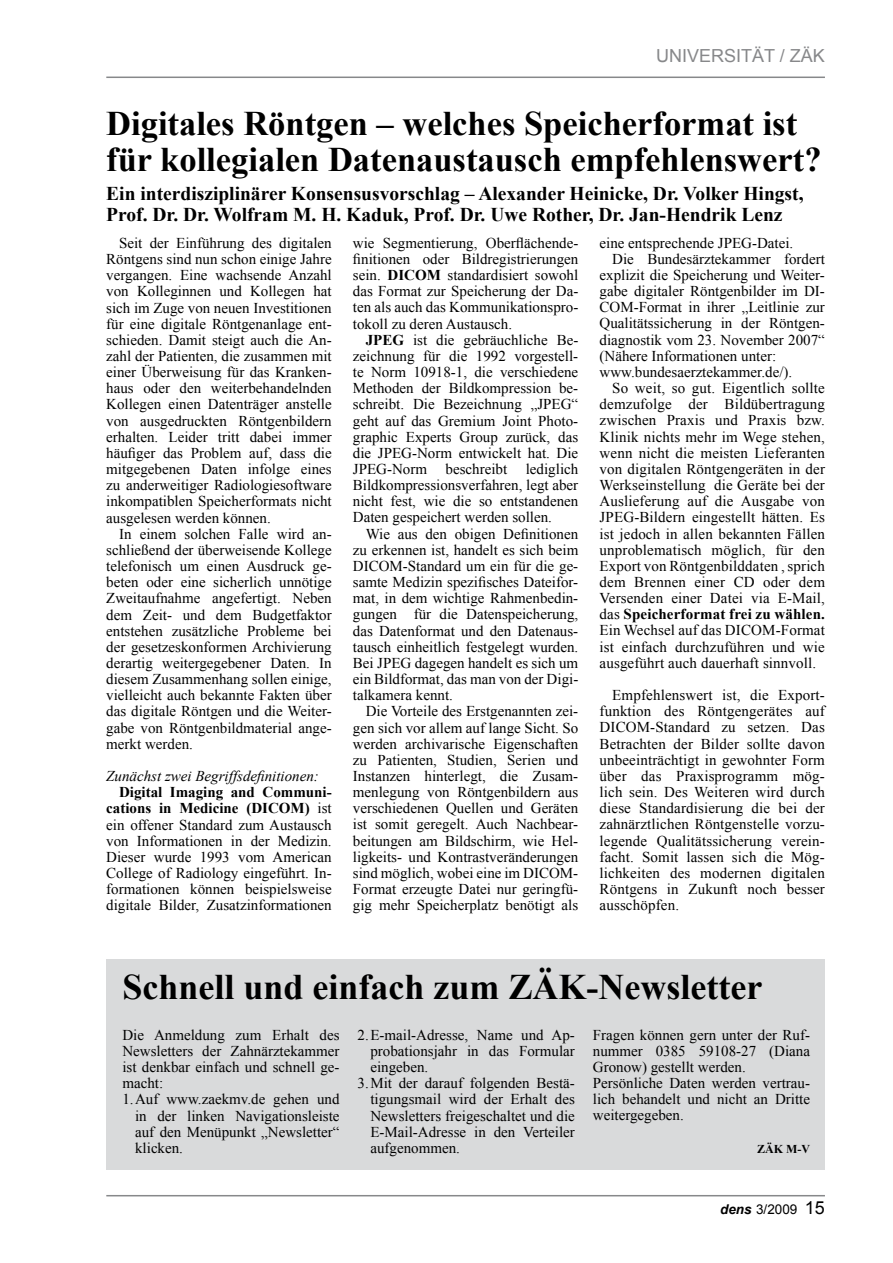
<style>
.page{position:relative;width:893px;height:1263px;background:#fff}
.page>*{position:absolute;margin:0;border:0;box-sizing:border-box;transform-origin:0 0}
.t1{font:700 36px "Times New Roman";color:#000}
.t2{font:700 34.5px/36px "Times New Roman";color:#000}
.t3{font:700 19.5px/21px "Times New Roman";color:#000}
.t4{font:18px "Arial";color:#87888a}
.t5{font:15px/16.2px "Times New Roman";color:#000;text-align:justify}
.t6{font:italic 15px "Times New Roman";color:#000}
.t7{font:700 15px "Times New Roman";letter-spacing:.01em;color:#000}
.t8{font:13.5px "Arial";color:#000}
.t9{font:700 12px "Times New Roman";color:#000}
.s1{font-weight:700}
.s2{font-weight:400}
.s3{font-weight:700;font-style:italic}
.s4{font-size:18px}
</style>
<div class="page">
<hr style="left:106px;top:1195px;width:719px;height:1px;background:#87888a">
<hr style="left:106px;top:77px;width:719px;height:1px;background:#87888a">
<div style="left:106px;top:959px;width:719px;height:210px;background:#d9dadb"></div>
<p class="t4" style="left:656px;top:44px;width:147px">U niversität / ZÄK</p>
<h2 class="t2" style="left:106px;top:104px;width:717px">Digitales Röntgen – welches Speicherformat ist für kollegialen Datenaustausch empfehlenswert?</h2>
<h3 class="t3" style="left:106px;top:183px;width:699px">Ein interdisziplinärer Konsensusvorschlag – Alexander Heinicke, Dr. Volker Hingst,<br>Prof. Dr. Dr. Wolfram M. H. Kaduk, Prof. Dr. Uwe Rother, Dr. Jan-Hendrik Lenz</h3>
<p class="t5" style="left:106px;top:235px;width:227px;text-indent:13px">Seit der Einführung des digitalen Röntgens sind nun schon einige Jahre vergangen. Eine wachsende Anzahl von Kolleginnen und Kollegen hat sich im Zuge von neuen Investitionen für eine digitale Röntgenanlage ent&shy;schieden. Damit steigt auch die An&shy;zahl der Patienten, die zusammen mit einer Überweisung für das Kranken&shy;haus oder den weiterbehandelnden Kollegen einen Datenträger anstelle von ausgedruckten Röntgenbildern erhalten. Leider tritt dabei immer häufiger das Problem auf, dass die mitgegebenen Daten infolge eines zu anderweitiger Radiologiesoftware inkompatiblen Speicherformats nicht ausgelesen werden können.</p>
<p class="t5" style="left:106px;top:525px;width:227px;text-indent:13px">In einem solchen Falle wird an&shy;schließend der überweisende Kollege telefonisch um einen Ausdruck ge&shy;beten oder eine sicherlich unnötige Zweitaufnahme angefertigt. Neben dem Zeit- und dem Budgetfaktor entstehen zusätzliche Probleme bei der gesetzeskonformen Archivierung derartig weitergegebener Daten. In diesem Zusammenhang sollen einige, vielleicht auch bekannte Fakten über das digitale Röntgen und die Weiter&shy;gabe von Röntgenbildmaterial ange&shy;merkt werden.</p>
<p class="t6" style="left:106px;top:766px;width:214px">Zunächst zwei Begriffsdefinitionen:</p>
<p class="t5" style="left:106px;top:784px;width:227px;text-indent:13px"><span class="s1">Digital Imaging and Communi&shy;cations in Medicine (DICOM)</span> ist ein offener Standard zum Austausch von Informationen in der Medizin.<br>Dieser wurde 1993 vom American College of Radiology eingeführt. In&shy;formationen können beispielsweise digitale Bilder, Zusatzinformationen</p>
<p class="t5" style="left:353px;top:234px;width:227px">wie Segmentierung, Oberflächende&shy;finitionen oder Bildregistrierungen sein. <span class="s1">DICOM</span> standardisiert sowohl das Format zur Speicherung der Da&shy;ten als auch das Kommunikationspro&shy;tokoll zu deren Austausch.</p>
<p class="t5" style="left:353px;top:331px;width:227px;text-indent:13px"><span class="s1">JPEG</span> ist die gebräuchliche Be&shy;zeichnung für die 1992 vorgestell&shy;te Norm 10918-1, die verschiedene Methoden der Bildkompression be&shy;schreibt. Die Bezeichnung „JPEG“ geht auf das Gremium Joint Photo&shy;graphic Experts Group zurück, das die JPEG-Norm entwickelt hat. Die JPEG-Norm beschreibt lediglich Bildkompressionsverfahren, legt aber nicht fest, wie die so entstandenen Daten gespeichert werden sollen.</p>
<p class="t5" style="left:353px;top:525px;width:227px;text-indent:13px">Wie aus den obigen Definitionen zu erkennen ist, handelt es sich beim DICOM-Standard um ein für die ge&shy;samte Medizin spezifisches Dateifor&shy;mat, in dem wichtige Rahmenbedin&shy;gungen für die Datenspeicherung, das Datenformat und den Datenaus&shy;tausch einheitlich festgelegt wurden.<br>Bei JPEG dagegen handelt es sich um ein Bildformat, das man von der Digi&shy;talkamera kennt.</p>
<p class="t5" style="left:353px;top:703px;width:227px;text-indent:13px">Die Vorteile des Erstgenannten zei&shy;gen sich vor allem auf lange Sicht. So werden archivarische Eigenschaften zu Patienten, Studien, Serien und Instanzen hinterlegt, die Zusam&shy;menlegung von Röntgenbildern aus verschiedenen Quellen und Geräten ist somit geregelt. Auch Nachbear&shy;beitungen am Bildschirm, wie Hel&shy;ligkeits- und Kontrastveränderungen sind möglich, wobei eine im DICOM-Format erzeugte Datei nur geringfü&shy;gig mehr Speicherplatz benötigt als</p>
<p class="t5" style="left:600px;top:234px;width:195px">eine entsprechende JPEG-Datei.</p>
<p class="t5" style="left:612px;top:250px;width:214px">Die Bundesärztekammer fordert</p>
<p class="t5" style="left:600px;top:267px;width:227px">explizit die Speicherung und Weiter-</p>
<p class="t5" style="left:600px;top:283px;width:227px">gabe digitaler Röntgenbilder im DI-</p>
<p class="t5" style="left:600px;top:299px;width:227px">COM-Format in ihrer „Leitlinie zur</p>
<p class="t5" style="left:600px;top:315px;width:227px">Qualitätssicherung in der Röntgen-</p>
<p class="t5" style="left:600px;top:331px;width:227px">diagnostik vom 23. November 2007“</p>
<p class="t5" style="left:600px;top:347px;width:178px">(Nähere Informationen unter:</p>
<p class="t5" style="left:600px;top:364px;width:194px">www.bundesaerztekammer.de/).</p>
<p class="t5" style="left:612px;top:380px;width:214px">So weit, so gut. Eigentlich sollte</p>
<p class="t5" style="left:600px;top:396px;width:227px">demzufolge der Bildübertragung</p>
<p class="t5" style="left:600px;top:412px;width:227px">zwischen Praxis und Praxis bzw.</p>
<p class="t5" style="left:600px;top:428px;width:227px">Klinik nichts mehr im Wege stehen,</p>
<p class="t5" style="left:600px;top:444px;width:227px">wenn nicht die meisten Lieferanten</p>
<p class="t5" style="left:600px;top:460px;width:227px">von digitalen Röntgengeräten in der</p>
<p class="t5" style="left:600px;top:477px;width:227px">Werkseinstellung die Geräte bei der</p>
<p class="t5" style="left:600px;top:493px;width:227px">Auslieferung auf die Ausgabe von</p>
<p class="t5" style="left:600px;top:509px;width:227px">JPEG-Bildern eingestellt hätten. Es</p>
<p class="t5" style="left:600px;top:525px;width:227px">ist jedoch in allen bekannten Fällen</p>
<p class="t5" style="left:600px;top:541px;width:227px">unproblematisch möglich, für den</p>
<p class="t5" style="left:600px;top:557px;width:227px">Export von Röntgenbilddaten , sprich</p>
<p class="t5" style="left:600px;top:574px;width:227px">dem Brennen einer CD oder dem</p>
<p class="t5" style="left:600px;top:590px;width:227px">Versenden einer Datei via E-Mail,</p>
<p class="t7" style="left:600px;top:604px;width:227px"><span class="s2">das</span> Speicherformat frei zu wählen.</p>
<p class="t5" style="left:600px;top:622px;width:227px">Ein Wechsel auf das DICOM-Format</p>
<p class="t5" style="left:600px;top:638px;width:227px">ist einfach durchzuführen und wie</p>
<p class="t5" style="left:600px;top:654px;width:218px">ausgeführt auch dauerhaft sinnvoll.</p>
<p class="t5" style="left:600px;top:687px;width:227px;text-indent:13px">Empfehlenswert ist, die Export&shy;funktion des Röntgengerätes auf DICOM-Standard zu setzen. Das Betrachten der Bilder sollte davon unbeeinträchtigt in gewohnter Form über das Praxisprogramm mög&shy;lich sein. Des Weiteren wird durch diese Standardisierung die bei der zahnärztlichen Röntgenstelle vorzu&shy;legende Qualitätssicherung verein&shy;facht. Somit lassen sich die Mög&shy;lichkeiten des modernen digitalen Röntgens in Zukunft noch besser ausschöpfen.</p>
<h1 class="t1" style="left:122px;top:962px;width:641px">Schnell und einfach zum ZÄK-Newsletter</h1>
<p class="t5" style="left:122px;top:1026px;width:219px">Die Anmeldung zum Erhalt des</p>
<p class="t5" style="left:122px;top:1042px;width:219px">Newsletters der Zahnärztekammer</p>
<p class="t5" style="left:122px;top:1059px;width:219px">ist denkbar einfach und schnell ge-</p>
<p class="t5" style="left:122px;top:1075px;width:42px">macht:</p>
<p class="t5" style="left:122px;top:1091px;width:219px">1.Auf www.zaekmv.de gehen und</p>
<p class="t5" style="left:135px;top:1107px;width:206px">in der linken Navigationsleiste</p>
<p class="t5" style="left:135px;top:1123px;width:206px">auf den Menüpunkt „Newsletter“</p>
<p class="t5" style="left:135px;top:1139px;width:49px">klicken.</p>
<p class="t5" style="left:593px;top:1026px;width:219px;text-align:left">Fragen können gern unter der Ruf&shy;nummer 0385 59108-27 (Diana<br>Gronow) gestellt werden.<br>Persönliche Daten werden vertrau&shy;lich behandelt und nicht an Dritte weitergegeben.</p>
<p class="t9" style="left:757px;top:1140px;width:54px">ZÄK M-V</p>
<p class="t5" style="left:358px;top:1026px;width:219px">2.E-mail-Adresse, Name und Ap-</p>
<p class="t5" style="left:370px;top:1042px;width:206px">probationsjahr in das Formular</p>
<p class="t5" style="left:370px;top:1059px;width:59px">eingeben.</p>
<p class="t5" style="left:358px;top:1075px;width:219px">3.Mit der darauf folgenden Bestä-</p>
<p class="t5" style="left:370px;top:1091px;width:206px">tigungsmail wird der Erhalt des</p>
<p class="t5" style="left:370px;top:1107px;width:206px">Newsletters freigeschaltet und die</p>
<p class="t5" style="left:370px;top:1123px;width:206px">E-Mail-Adresse in den Verteiler</p>
<p class="t5" style="left:370px;top:1139px;width:91px">aufgenommen.</p>
<p class="t8" style="left:720px;top:1201px;width:106px"><span class="s3">dens</span> 3/2009 <span class="s4">15</span></p>
</div>
